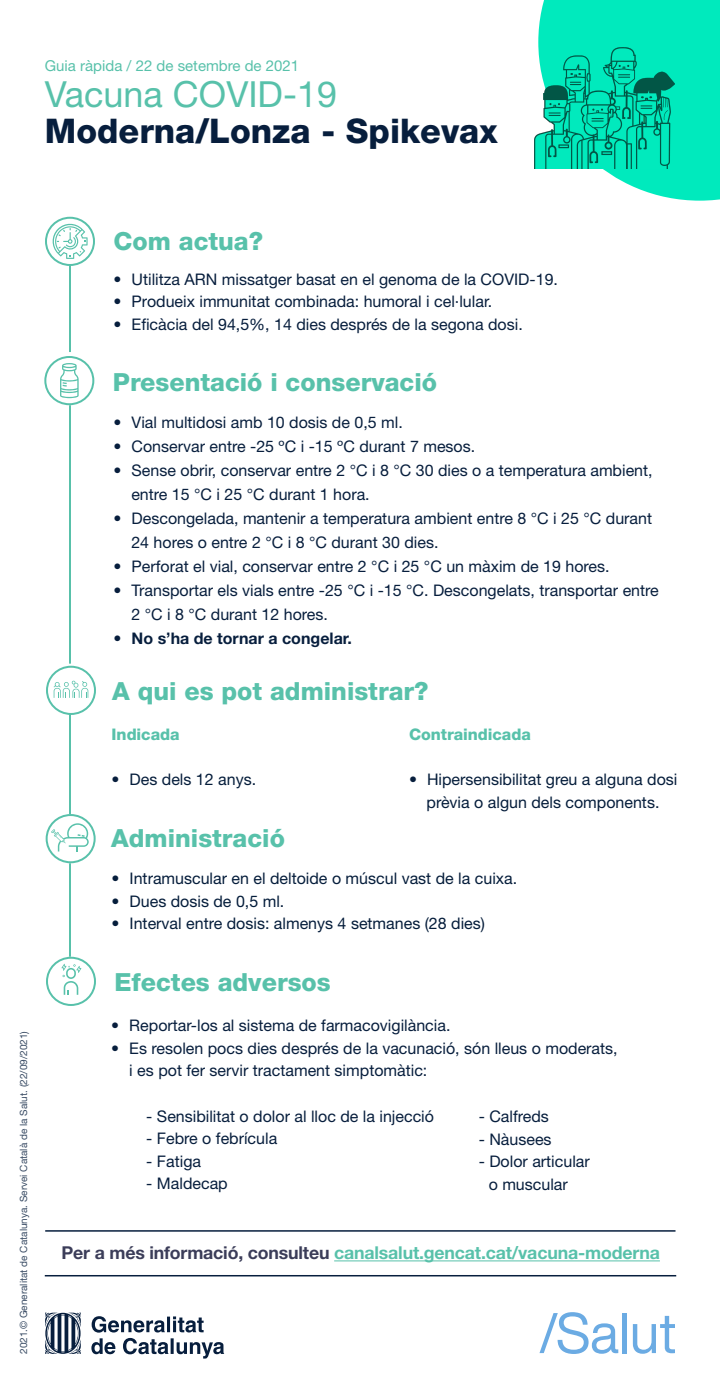
<style>
.page{position:relative;width:720px;height:1399px;background:#fff}
.page>*{position:absolute;margin:0;border:0;box-sizing:border-box;transform-origin:0 0}
.t1{font:36px "Helvetica Neue LT Std";color:#58c1aa}
.t2{font:800 34px "Helvetica Neue LT Std";color:#071e3d}
.t3{font:800 25px "Helvetica Neue LT Std";color:#58c1aa}
.t4{font:700 17.75px "Helvetica Neue LT Std";letter-spacing:-.01em;color:#58c1aa}
.t5{font:16px "Helvetica Neue LT Std";color:#071e3d}
.t6{font:16px "Helvetica Neue LT Std";color:#051d3b}
.t7{font:700 16px "Helvetica Neue LT Std";color:#071e3d}
.t8{font:800 16px "Helvetica Neue LT Std";letter-spacing:-.005em;color:#58c1aa}
.t9{font:15px "Helvetica Neue LT Std";color:#58c1aa}
.t10{font:10px "Helvetica Neue LT Std";color:#071e3d}
.s1{font-weight:400}
.s2{color:#071e3d}
.s3{color:#3b3d59}
</style>
<div class="page">
<svg style="left:91px;top:1316px;width:133px;height:42px"></svg>
<svg style="left:45px;top:1312px;width:36px;height:42px"></svg>
<div style="left:45px;top:217px;width:50px;height:49px;border:2px solid #58c1aa;border-radius:50%"></div>
<svg style="left:51px;top:222px;width:37px;height:37px"></svg>
<hr style="left:45px;top:1275px;width:631px;height:1px;background:#071e3d">
<hr style="left:45px;top:1230px;width:631px;height:1px;background:#071e3d">
<div style="left:46px;top:666px;width:50px;height:49px;border:2px solid #58c1aa;border-radius:50%"></div>
<svg style="left:54px;top:681px;width:34px;height:17px"></svg>
<div style="left:44px;top:356px;width:50px;height:49px;border:2px solid #58c1aa;border-radius:50%"></div>
<svg style="left:60px;top:363px;width:19px;height:35px"></svg>
<svg style="left:538px;top:0;width:182px;height:201px"></svg>
<img style="left:534px;top:48px;width:141px;height:121px">
<svg style="left:540px;top:1312px;width:78px;height:42px"></svg>
<hr style="left:622px;top:1313px;width:4px;height:40px;background:#6babe3">
<svg style="left:633px;top:1315px;width:42px;height:38px"></svg>
<div style="left:46px;top:956px;width:50px;height:50px;border:2px solid #58c1aa;border-radius:50%"></div>
<svg style="left:62px;top:963px;width:19px;height:32px"></svg>
<div style="left:46px;top:814px;width:50px;height:49px;border:2px solid #58c1aa;border-radius:50%"></div>
<svg style="left:51px;top:823px;width:38px;height:28px"></svg>
<hr style="left:69px;top:266px;width:2px;height:86px;background:#58c1aa">
<hr style="left:69px;top:405px;width:2px;height:258px;background:#58c1aa">
<hr style="left:69px;top:714px;width:2px;height:100px;background:#58c1aa">
<hr style="left:69px;top:863px;width:2px;height:93px;background:#58c1aa">
<hr style="left:334px;top:1260px;width:326px;height:1px;background:#58c1aa">
<p class="t9" style="left:45px;top:57px;width:256px">Guia ràpida / 22 de setembre de 2021</p>
<p class="t1" style="left:45px;top:73px;width:294px">Vacuna COVID-19</p>
<p class="t2" style="left:45px;top:111px;width:454px">Moderna/Lonza - Spikevax</p>
<p class="t10" style="left:18px;top:1354px;width:324px;rotate:-90deg">2021.© Generalitat de Catalunya. Servei Català de la Salut. (22/09/2021)</p>
<p class="t3" style="left:114px;top:226px;width:151px">Com actua?</p>
<p class="t5" style="left:114px;top:269px;width:446px">• Utilitza ARN missatger basat en el genoma de la COVID-19.</p>
<p class="t5" style="left:114px;top:292px;width:380px">• Produeix immunitat combinada: humoral i cel·lular.</p>
<p class="t5" style="left:114px;top:314px;width:411px">• Eficàcia del 94,5%, 14 dies després de la segona dosi.</p>
<p class="t3" style="left:113px;top:367px;width:326px">Presentació i conservació</p>
<p class="t5" style="left:114px;top:412px;width:291px">• Vial multidosi amb 10 dosis de 0,5 ml.</p>
<p class="t5" style="left:114px;top:436px;width:363px">• Conservar entre -25 ºC i -15 ºC durant 7 mesos.</p>
<p class="t5" style="left:114px;top:460px;width:541px">• Sense obrir, conservar entre 2 °C i 8 °C 30 dies o a temperatura ambient,</p>
<p class="t5" style="left:131px;top:484px;width:240px">entre 15 °C i 25 °C durant 1 hora.</p>
<p class="t5" style="left:114px;top:508px;width:540px">• Descongelada, mantenir a temperatura ambient entre 8 °C i 25 °C durant</p>
<p class="t5" style="left:131px;top:532px;width:309px">24 hores o entre 2 °C i 8 °C durant 30 dies.</p>
<p class="t5" style="left:114px;top:556px;width:498px">• Perforat el vial, conservar entre 2 °C i 25 °C un màxim de 19 hores.</p>
<p class="t5" style="left:114px;top:580px;width:547px">• Transportar els vials entre -25 °C i -15 °C. Descongelats, transportar entre</p>
<p class="t5" style="left:131px;top:604px;width:198px">2 °C i 8 °C durant 12 hores.</p>
<p class="t7" style="left:114px;top:628px;width:240px"><span class="s1">•</span> No s’ha de tornar a congelar.</p>
<p class="t3" style="left:112px;top:676px;width:318px">A qui es pot administrar?</p>
<p class="t8" style="left:112px;top:725px;width:70px">Indicada</p>
<p class="t6" style="left:112px;top:770px;width:146px"><span class="s2">•</span> Des dels 12 anys.</p>
<p class="t3" style="left:111px;top:823px;width:175px">Administració</p>
<p class="t8" style="left:409px;top:725px;width:123px">Contraindicada</p>
<p class="t6" style="left:409px;top:770px;width:270px"><span class="s2">•</span> Hipersensibilitat greu a alguna dosi</p>
<p class="t6" style="left:427px;top:792px;width:234px">prèvia o algun dels components.</p>
<p class="t6" style="left:112px;top:869px;width:407px">• Intramuscular en el deltoide o múscul vast de la cuixa.</p>
<p class="t6" style="left:112px;top:891px;width:174px">• Dues dosis de 0,5 ml.</p>
<p class="t6" style="left:112px;top:914px;width:375px">• Interval entre dosis: almenys 4 setmanes (28 dies)</p>
<p class="t3" style="left:115px;top:967px;width:218px">Efectes adversos</p>
<p class="t5" style="left:111px;top:1016px;width:341px">• Reportar-los al sistema de farmacovigilància.</p>
<p class="t5" style="left:111px;top:1038px;width:508px">• Es resolen pocs dies després de la vacunació, són lleus o moderats,</p>
<p class="t5" style="left:129px;top:1061px;width:300px">i es pot fer servir tractament simptomàtic:</p>
<p class="t5" style="left:146px;top:1106px;width:289px">- Sensibilitat o dolor al lloc de la injecció</p>
<p class="t5" style="left:146px;top:1128px;width:132px">- Febre o febrícula</p>
<p class="t5" style="left:146px;top:1151px;width:56px">- Fatiga</p>
<p class="t5" style="left:146px;top:1173px;width:83px">- Maldecap</p>
<p class="t5" style="left:479px;top:1107px;width:72px">- Calfreds</p>
<p class="t5" style="left:479px;top:1129px;width:74px">- Nàusees</p>
<p class="t5" style="left:479px;top:1152px;width:113px">- Dolor articular</p>
<p class="t5" style="left:489px;top:1174px;width:81px">o muscular</p>
<p class="t4" style="left:62px;top:1241px;width:600px"><span class="s3">Per a més informació, consulteu</span> canalsalut.gencat.cat/vacuna-moderna</p>
</div>
